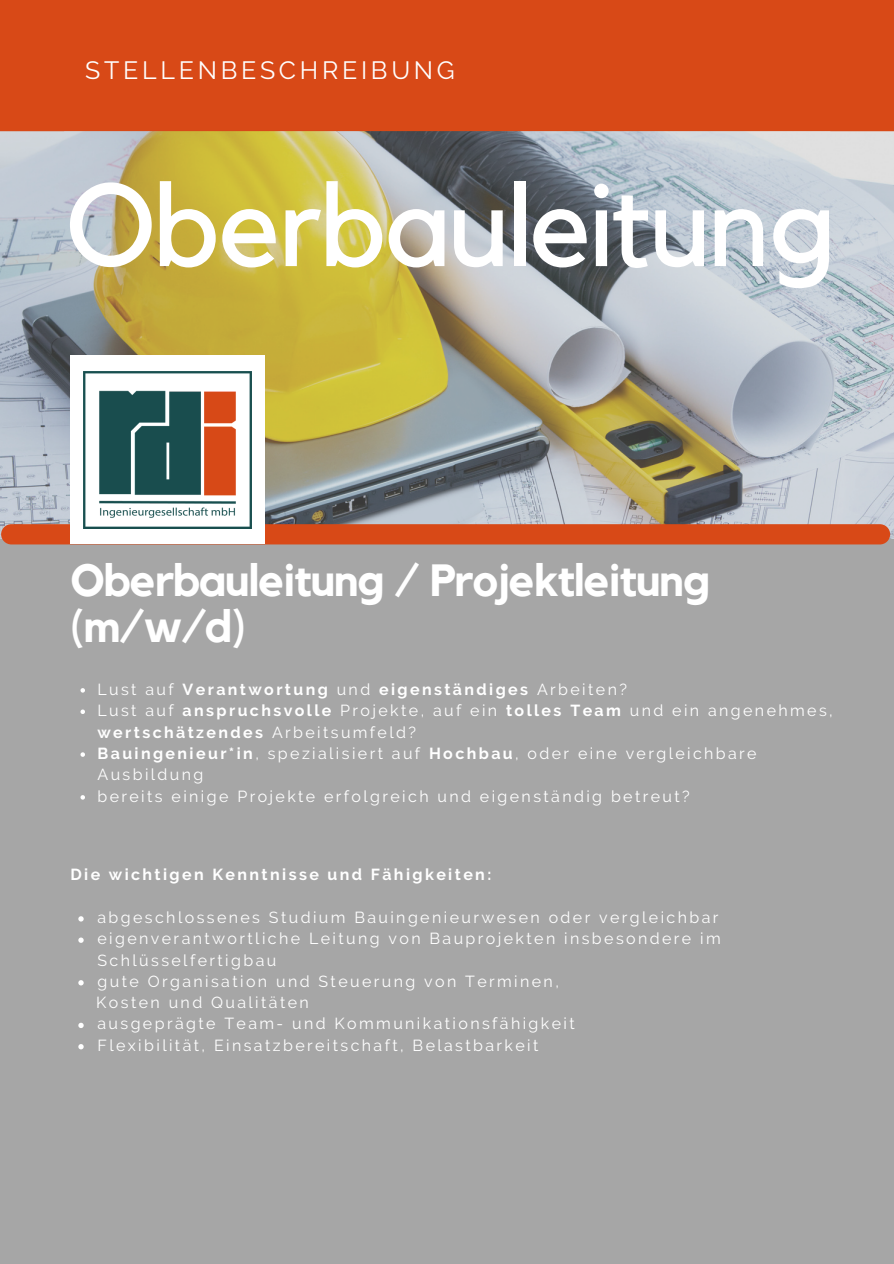
<style>
.page{position:relative;width:894px;height:1264px;background:#fff}
.page>*{position:absolute;margin:0;border:0;box-sizing:border-box;transform-origin:0 0}
.t1{font:116.4px "Kollektif";letter-spacing:-.02em;color:#fff}
.t2{font:700 45px/46.5px "Kollektif";letter-spacing:-.02em;color:#fff}
.t3{font:24.9px "Raleway";letter-spacing:.15em;color:#fff}
.t4{font:15.9px/21.5px "Raleway";letter-spacing:.15em;color:#fff}
.t5{font:700 15.9px "Raleway";letter-spacing:.15em;color:#fff}
.s1{font-weight:700}
</style>
<div class="page">
<div style="left:0;top:0;width:893px;height:1263px;background:#a6a6a6"></div>
<img style="left:0;top:131px;width:893px;height:407px">
<svg style="left:80px;top:688px;width:5px;height:4px"></svg>
<svg style="left:80px;top:709px;width:5px;height:5px"></svg>
<svg style="left:80px;top:752px;width:5px;height:4px"></svg>
<svg style="left:80px;top:795px;width:5px;height:4px"></svg>
<div style="left:64px;top:0;width:766px;height:131px;background:#d84917"></div>
<div style="left:0;top:0;width:64px;height:131px;background:#d84917"></div>
<div style="left:181px;top:0;width:183px;height:131px;background:#d84917"></div>
<div style="left:830px;top:0;width:63px;height:131px;background:#d84917"></div>
<div style="left:530px;top:0;width:183px;height:131px;background:#d84917"></div>
<div style="left:1px;top:524px;width:888px;height:20px;background:#d84917;border-radius:10px"></div>
<div style="left:70px;top:355px;width:194px;height:189px;background:#fff"></div>
<svg style="left:78px;top:916px;width:6px;height:5px"></svg>
<svg style="left:78px;top:937px;width:6px;height:5px"></svg>
<svg style="left:78px;top:980px;width:6px;height:5px"></svg>
<svg style="left:78px;top:1022px;width:6px;height:6px"></svg>
<svg style="left:78px;top:1044px;width:6px;height:5px"></svg>
<img style="left:83px;top:371px;width:168px;height:157px">
<h3 class="t3" style="left:85px;top:55px;width:371px">STELLENBESCHREIBUNG</h3>
<h1 class="t1" style="left:66px;top:172px;width:772px">Oberbauleitung</h1>
<h2 class="t2" style="left:70px;top:558px;width:640px">Oberbauleitung / Projektleitung (m/w/d)</h2>
<p class="t4" style="left:97px;top:678px;width:736px">Lust auf <span class="s1">Verantwortung</span> und <span class="s1">eigenständiges</span> Arbeiten?<br>Lust auf <span class="s1">anspruchsvolle</span> Projekte, auf ein <span class="s1">tolles Team</span> und ein angenehmes, <span class="s1">wertschätzendes</span> Arbeitsumfeld?<br><span class="s1">Bauingenieur*in</span>, spezialisiert auf <span class="s1">Hochbau</span>, oder eine vergleichbare Ausbildung<br>bereits einige Projekte erfolgreich und eigenständig betreut?</p>
<p class="t5" style="left:70px;top:865px;width:422px">Die wichtigen Kenntnisse und Fähigkeiten:</p>
<p class="t4" style="left:97px;top:906px;width:624px">abgeschlossenes Studium Bauingenieurwesen oder vergleichbar eigenverantwortliche Leitung von Bauprojekten insbesondere im Schlüsselfertigbau<br>gute Organisation und Steuerung von Terminen,</p>
<p class="t4" style="left:97px;top:1013px;width:478px">ausgeprägte Team- und Kommunikationsfähigkeit<br>Flexibilität, Einsatzbereitschaft, Belastbarkeit</p>
<p class="t4" style="left:96px;top:991px;width:214px">Kosten und Qualitäten</p>
</div>
